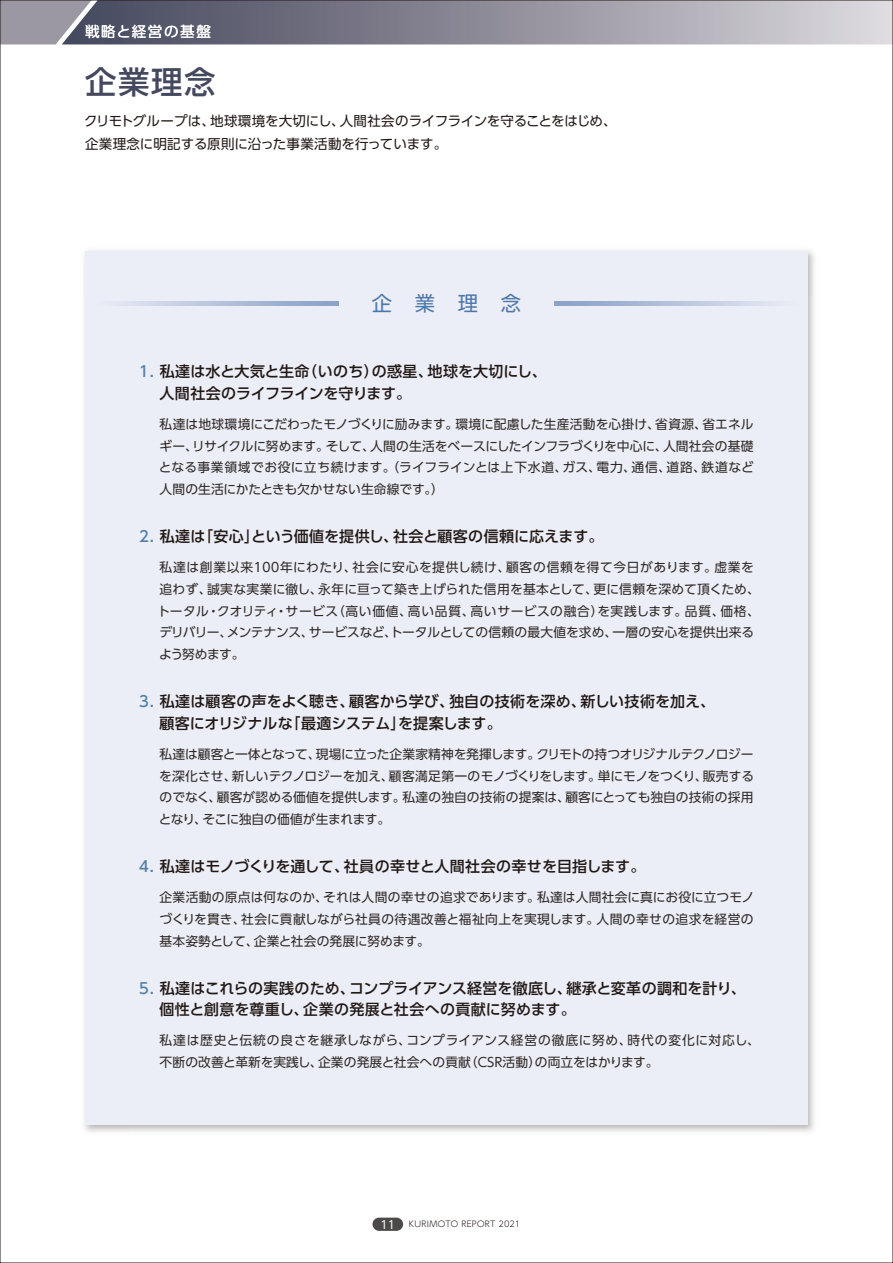
<style>
.page{position:relative;width:893px;height:1263px;background:#fff}
.page>*{position:absolute;margin:0;border:0;box-sizing:border-box;transform-origin:0 0}
.t1{font:500 31.5px "UD Shin Go Pro";color:#44495f}
.t2{font:20.25px "UD Shin Go Pro";color:#4e78aa}
.t3{font:500 15px/21.8px "UD Shin Go Pro";letter-spacing:.005em;color:#221815}
.t4{font:14.55px "UD Shin Go Pro";letter-spacing:.11em;color:#fff}
.t5{font:13.5px/22.5px "UD Shin Go Pro";letter-spacing:-.005em;color:#221815}
.t6{font:12.75px/21.8px "UD Shin Go Pro";letter-spacing:.01em;color:#2f2725;text-align:justify}
.t7{font:300 8.25px "UD Shin Go Pro";letter-spacing:.025em;color:#221815}
.s1{color:#5280ab}
.s2{font-weight:400;font-size:11.25px;color:#fff}
</style>
<div class="page">
<svg style="left:2px;top:2px;width:889px;height:42px;background:#918f9c"></svg>
<div style="left:372px;top:1217px;width:31px;height:14px;background:#4c4948;border-radius:7px"></div>
<img style="left:84px;top:250px;width:730px;height:46px">
<img style="left:768px;top:296px;width:46px;height:836px">
<div style="left:85px;top:251px;width:723px;height:874px;background:#ebeef6"></div>
<p class="t4" style="left:85px;top:20px;width:127px">戦略と経営の基盤</p>
<h1 class="t1" style="left:85px;top:56px;width:132px">企業理念</h1>
<p class="t5" style="left:84px;top:109px;width:534px">クリモトグループは、地球環境を大切にし、人間社会のライフラインを守ることをはじめ、企業理念に明記する原則に沿った事業活動を行っています。</p>
<h2 class="t2" style="left:372px;top:287px;width:151px">企業理念</h2>
<p class="t3" style="left:160px;top:360px;width:389px;text-indent:-23px"><span class="s1">１.</span> 私達は水と大気と生命（いのち）の惑星、地球を大切にし、人間社会のライフラインを守ります。</p>
<p class="t6" style="left:159px;top:413px;width:597px">私達は地球環境にこだわったモノづくりに励みます。環境に配慮した生産活動を心掛け、省資源、省エネルギー、リサイクルに努めます。そして、人間の生活をベースにしたインフラづくりを中心に、人間社会の基礎となる事業領域でお役に立ち続けます。（ライフラインとは上下水道、ガス、電力、通信、道路、鉄道など人間の生活にかたときも欠かせない生命線です。）</p>
<p class="t3" style="left:137px;top:525px;width:468px"><span class="s1">２.</span> 私達は「安心」という価値を提供し、社会と顧客の信頼に応えます。</p>
<p class="t6" style="left:157px;top:556px;width:604px;text-align:left">私達は創業以来１００年にわたり、社会に安心を提供し続け、顧客の信頼を得て今日があります。虚業を追わず、誠実な実業に徹し、永年に亘って築き上げられた信用を基本として、更に信頼を深めて頂くため、トータル・クオリティ・サービス（高い価値、高い品質、高いサービスの融合）を実践します。品質、価格、デリバリー、メンテナンス、サービスなど、トータルとしての信頼の最大値を求め、一層の安心を提供出来るよう努めます。</p>
<p class="t3" style="left:160px;top:690px;width:557px;text-indent:-23px"><span class="s1">３.</span> 私達は顧客の声をよく聴き、顧客から学び、独自の技術を深め、新しい技術を加え、顧客にオリジナルな「最適システム」を提案します。</p>
<p class="t6" style="left:159px;top:743px;width:597px">私達は顧客と一体となって、現場に立った企業家精神を発揮します。クリモトの持つオリジナルテクノロジーを深化させ、新しいテクノロジーを加え、顧客満足第一のモノづくりをします。単にモノをつくり、販売するのでなく、顧客が認める価値を提供します。私達の独自の技術の提案は、顧客にとっても独自の技術の採用となり、そこに独自の価値が生まれます。</p>
<p class="t3" style="left:137px;top:855px;width:510px"><span class="s1">４.</span> 私達はモノづくりを通して、社員の幸せと人間社会の幸せを目指します。</p>
<p class="t6" style="left:159px;top:886px;width:596px">企業活動の原点は何なのか、それは人間の幸せの追求であります。私達は人間社会に真にお役に立つモノづくりを貫き、社会に貢献しながら社員の待遇改善と福祉向上を実現します。人間の幸せの追求を経営の基本姿勢として、企業と社会の発展に努めます。</p>
<p class="t3" style="left:160px;top:977px;width:588px;text-indent:-23px"><span class="s1">５.</span> 私達はこれらの実践のため、コンプライアンス経営を徹底し、継承と変革の調和を計り、個性と創意を尊重し、企業の発展と社会への貢献に努めます。</p>
<p class="t6" style="left:160px;top:1029px;width:602px">私達は歴史と伝統の良さを継承しながら、コンプライアンス経営の徹底に努め、時代の変化に対応し、不断の改善と革新を実践し、企業の発展と社会への貢献（ＣＳＲ活動）の両立をはかります。</p>
<p class="t7" style="left:380px;top:1217px;width:141px"><span class="s2">11</span> KURIMOTO REPORT 2021</p>
</div>
